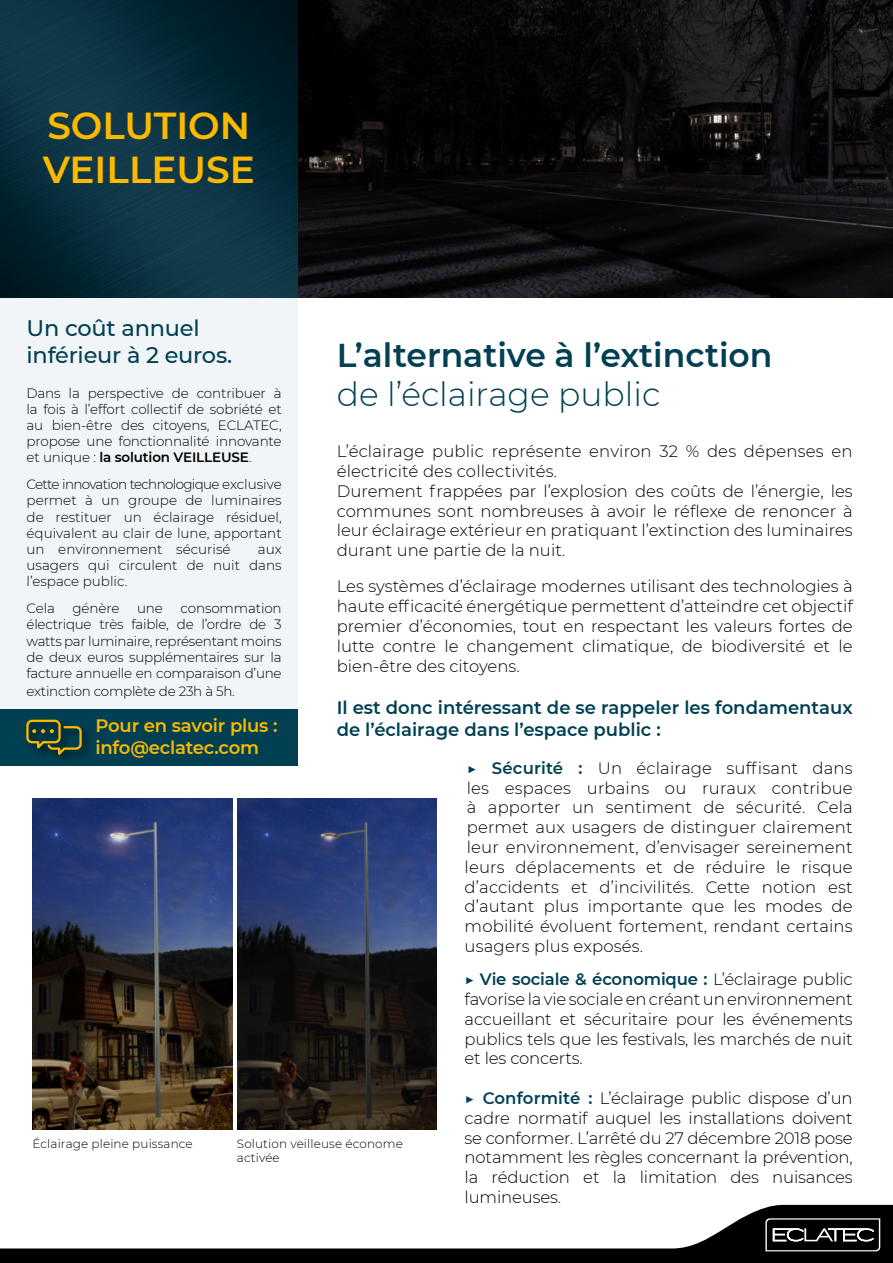
<style>
.page{position:relative;width:893px;height:1263px;background:#fff}
.page>*{position:absolute;margin:0;border:0;box-sizing:border-box;transform-origin:0 0}
.t1{font:600 37.5px/43.5px "Montserrat";color:#fbba00}
.t2{font:600 33px "Montserrat";color:#004052}
.t3{font:300 33px "Montserrat";color:#004052}
.t4{font:500 22.5px/27px "Montserrat";letter-spacing:-.01em;color:#004052}
.t5{font:600 18px/21.6px "Montserrat";color:#004052}
.t6{font:600 18px/21.6px "Montserrat";letter-spacing:-.01em;color:#fbba00}
.t7{font:300 16.5px/19.8px "Montserrat";color:#000;text-align:justify}
.t8{font:300 13.5px/16.2px "Montserrat";letter-spacing:-.01em;color:#000;text-align:justify}
.t9{font:300 12px/14.4px "Montserrat";letter-spacing:.01em;color:#000}
.s1{font-weight:600}
.s2{font-weight:600;color:#004052}
</style>
<div class="page">
<svg style="left:0;top:1205px;width:893px;height:58px"></svg>
<svg style="left:765px;top:1218px;width:115px;height:33px;background:#373737"></svg>
<div style="left:0;top:298px;width:298px;height:422px;background:#f1f5f8"></div>
<div style="left:0;top:709px;width:298px;height:57px;background:#004052"></div>
<img style="left:298px;top:0;width:595px;height:298px">
<img style="left:0;top:0;width:298px;height:298px">
<img style="left:33px;top:799px;width:199px;height:330px">
<img style="left:237px;top:799px;width:200px;height:330px">
<div style="left:24px;top:717px;width:69px;height:49px;background:#000;opacity:.8"></div>
<svg style="left:25px;top:718px;width:58px;height:41px"></svg>
<h1 class="t1" style="left:43px;top:103px;width:214px">SOLUTION<br>VEILLEUSE</h1>
<h3 class="t4" style="left:27px;top:314px;width:207px">Un coût annuel inférieur à 2 euros.</h3>
<p class="t8" style="left:27px;top:384px;width:257px">Dans la perspective de contribuer à la fois à l’effort collectif de sobriété et au bien-être des citoyens, ECLATEC, propose une fonctionnalité innovante et unique : <span class="s1">la solution VEILLEUSE</span>.</p>
<p class="t8" style="left:27px;top:476px;width:257px">Cette innovation technologique exclusive permet à un groupe de luminaires de restituer un éclairage résiduel, équivalent au clair de lune, apportant un environnement sécurisé</p>
<h2 class="t2" style="left:337px;top:332px;width:437px">L’alternative à l’extinction</h2>
<h2 class="t3" style="left:337px;top:372px;width:325px">de l’éclairage public</h2>
<p class="t7" style="left:337px;top:441px;width:518px;text-align:left">L’éclairage public représente environ 32 % des dépenses en électricité des collectivités.<br>Durement frappées par l’explosion des coûts de l’énergie, les communes sont nombreuses à avoir le réflexe de renoncer à leur éclairage extérieur en pratiquant l’extinction des luminaires durant une partie de la nuit.</p>
<p class="t7" style="left:337px;top:576px;width:518px">Les systèmes d’éclairage modernes utilisant des technologies à haute efficacité énergétique permettent d’atteindre cet objectif premier d’économies, tout en respectant les valeurs fortes de lutte contre le changement climatique, de biodiversité et le bien-être des citoyens.</p>
<p class="t5" style="left:337px;top:696px;width:517px">Il est donc intéressant de se rappeler les fondamentaux de l’éclairage dans l’espace public :</p>
<p class="t7" style="left:465px;top:757px;width:390px"><span class="s2">▶ Sécurité :</span> Un éclairage suffisant dans les espaces urbains ou ruraux contribue à apporter un sentiment de sécurité. Cela permet aux usagers de distinguer clairement leur environnement, d’envisager sereinement leurs déplacements et de réduire le risque d’accidents et d’incivilités. Cette notion est d’autant plus importante que les modes de mobilité évoluent fortement, rendant certains usagers plus exposés.</p>
<p class="t7" style="left:465px;top:969px;width:390px"><span class="s2">▶ Vie sociale &amp; économique :</span> L’éclairage public favorise la vie sociale en créant un environnement accueillant et sécuritaire pour les événements publics tels que les festivals, les marchés de nuit et les concerts.</p>
<p class="t7" style="left:465px;top:1088px;width:390px"><span class="s2">▶ Conformité :</span> L’éclairage public dispose d’un cadre normatif auquel les installations doivent se conformer. L’arrêté du 27 décembre 2018 pose notamment les règles concernant la prévention, la réduction et la limitation des nuisances lumineuses.</p>
<p class="t8" style="left:27px;top:541px;width:257px;text-indent:231px">aux usagers qui circulent de nuit dans l’espace public.</p>
<p class="t8" style="left:27px;top:600px;width:30px">Cela</p>
<p class="t8" style="left:73px;top:600px;width:48px">génère</p>
<p class="t8" style="left:137px;top:600px;width:27px">une</p>
<p class="t8" style="left:27px;top:600px;width:257px;text-indent:154px">consommation électrique très faible, de l’ordre de 3 watts par luminaire, représentant moins de deux euros supplémentaires sur la facture annuelle en comparaison d’une</p>
<p class="t8" style="left:27px;top:683px;width:210px">extinction complète de 23h à 5h.</p>
<p class="t6" style="left:95px;top:714px;width:184px">Pour en savoir plus : info@eclatec.com</p>
<p class="t9" style="left:33px;top:1136px;width:162px">Éclairage pleine puissance</p>
<p class="t9" style="left:237px;top:1136px;width:167px">Solution veilleuse économe activée</p>
</div>
